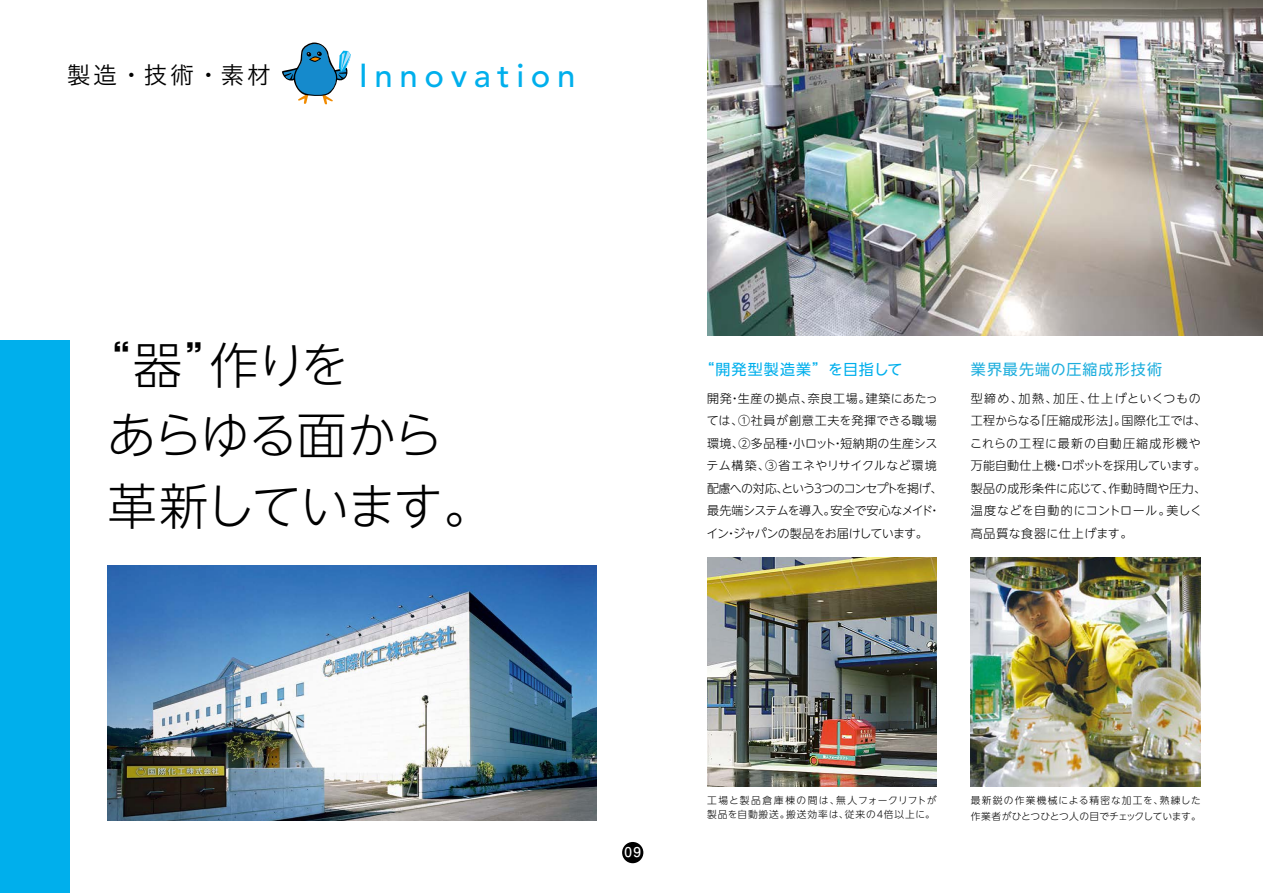
<style>
.page{position:relative;width:1263px;height:893px;background:#fff}
.page>*{position:absolute;margin:0;border:0;box-sizing:border-box;transform-origin:0 0}
.t1{font:300 49.5px/70.5px "UD Shin Go NT Pro";letter-spacing:-.05em;color:#000}
.t2{font:500 33px "Avenir LT Std";letter-spacing:.2em;color:#00afec}
.t3{font:24px "Hiragino UD Sans Std W3";color:#000}
.t4{font:15px "UD Shin Go NT Pro";letter-spacing:.065em;color:#00afec}
.t5{font:15px "UD Shin Go NT Pro";letter-spacing:.075em;color:#1eaedd}
.t6{font:700 13.5px "Futo Go B101 Pro";color:#fff}
.t7{font:300 12px/22.5px "UD Shin Go NT Pro";letter-spacing:.02em;color:#000}
.t8{font:300 12px/22.5px "UD Shin Go NT Pro";letter-spacing:-.05em;color:#000}
.t9{font:300 12px "UD Shin Go NT Pro";letter-spacing:.055em;color:#000}
.t10{font:300 12px "UD Shin Go NT Pro";letter-spacing:-.085em;color:#000}
.t11{font:300 12px "UD Shin Go NT Pro";letter-spacing:-.015em;color:#000}
.t12{font:300 12px "UD Shin Go NT Pro";letter-spacing:.05em;color:#000}
.t13{font:300 9.75px/15.8px "UD Shin Go NT Pro";letter-spacing:.045em;color:#000}
.t14{font:300 9.75px "UD Shin Go NT Pro";letter-spacing:.07em;color:#000}
.t15{font:300 9.75px "UD Shin Go NT Pro";letter-spacing:.16em;color:#000}
.t16{font:300 9.75px "UD Shin Go NT Pro";letter-spacing:.015em;color:#000}
.t17{font:300 9.75px "UD Shin Go NT Pro";letter-spacing:.09em;color:#000}
</style>
<div class="page">
<div style="left:0;top:340px;width:69px;height:553px;background:#00afec"></div>
<img style="left:971px;top:557px;width:229px;height:230px">
<svg style="left:282px;top:42px;width:69px;height:63px"></svg>
<img style="left:108px;top:566px;width:489px;height:255px">
<img style="left:707px;top:557px;width:230px;height:230px">
<img style="left:707px;top:0;width:556px;height:336px">
<div style="left:622px;top:842px;width:21px;height:21px;background:#000;border-radius:50%"></div>
<h3 class="t3" style="left:67px;top:57px;width:205px">製造・技術・素材</h3>
<h2 class="t2" style="left:359px;top:56px;width:218px">Innovation</h2>
<h1 class="t1" style="left:107px;top:328px;width:387px;text-indent:-25px">“器”<br>あらゆる面から革新しています。</h1>
<h1 class="t1" style="left:210px;top:328px;width:142px">作りを</h1>
<p class="t4" style="left:700px;top:357px;width:204px">“開発型製造業”を目指して</p>
<p class="t5" style="left:971px;top:357px;width:193px">業界最先端の圧縮成形技術</p>
<p class="t7" style="left:808px;top:386px;width:64px">奈良工場。</p>
<p class="t7" style="left:738px;top:386px;width:77px">生産の拠点、</p>
<p class="t7" style="left:866px;top:386px;width:74px">建築にあたっ</p>
<p class="t7" style="left:707px;top:386px;width:26px">開発</p>
<p class="t9" style="left:707px;top:411px;width:232px">ては、①社員が創意工夫を発揮できる職場</p>
<p class="t7" style="left:793px;top:431px;width:146px">小ロット短納期の生産シス</p>
<p class="t7" style="left:729px;top:386px;width:13px">・</p>
<p class="t7" style="left:707px;top:431px;width:82px">環境、②多品種</p>
<p class="t7" style="left:707px;top:454px;width:232px">テム構築、③省エネやリサイクルなど環境</p>
<p class="t10" style="left:821px;top:478px;width:123px">つのコンセプトを掲げ、</p>
<p class="t7" style="left:784px;top:431px;width:13px">・</p>
<p class="t7" style="left:832px;top:431px;width:13px">・</p>
<p class="t8" style="left:707px;top:476px;width:110px">配慮への対応という</p>
<p class="t7" style="left:776px;top:476px;width:13px">、</p>
<p class="t7" style="left:812px;top:476px;width:13px">３</p>
<p class="t12" style="left:1088px;top:388px;width:114px">仕上げといくつもの</p>
<p class="t7" style="left:971px;top:386px;width:54px">型締め、</p>
<p class="t7" style="left:1018px;top:386px;width:40px">加熱、</p>
<p class="t7" style="left:1053px;top:386px;width:40px">加圧、</p>
<p class="t7" style="left:1034px;top:409px;width:94px">「圧縮成形法」。</p>
<p class="t7" style="left:1121px;top:409px;width:86px">国際化工では、</p>
<p class="t7" style="left:970px;top:409px;width:237px">工程からなる<br>これらの工程に最新の自動圧縮成形機や万能自動仕上機ロボットを採用しています。</p>
<p class="t7" style="left:1053px;top:454px;width:13px">・</p>
<p class="t7" style="left:971px;top:476px;width:145px">製品の成形条件に応じて、</p>
<p class="t7" style="left:1108px;top:476px;width:99px">作動時間や圧力、</p>
<p class="t8" style="left:706px;top:499px;width:223px">最先端システムを導入。<br>インジャパンの製品をお届けしています。</p>
<p class="t11" style="left:831px;top:501px;width:104px">安全で安心なメイド</p>
<p class="t7" style="left:928px;top:499px;width:13px">・</p>
<p class="t7" style="left:725px;top:521px;width:13px">・</p>
<p class="t7" style="left:971px;top:499px;width:201px">温度などを自動的にコントロール。高品質な食器に仕上げます。</p>
<p class="t7" style="left:1166px;top:499px;width:37px">美しく</p>
<p class="t6" style="left:624px;top:841px;width:18px">09</p>
<p class="t16" style="left:836px;top:792px;width:102px">無人フォークリフトが</p>
<p class="t15" style="left:707px;top:792px;width:134px">工場と製品倉庫棟の間は、</p>
<p class="t17" style="left:845px;top:806px;width:92px">従来の４倍以上に。</p>
<p class="t14" style="left:707px;top:806px;width:84px">製品を自動搬送。</p>
<p class="t14" style="left:786px;top:806px;width:64px">搬送効率は、</p>
<p class="t13" style="left:971px;top:792px;width:232px">最新鋭の作業機械による精密な加工を、<br>作業者がひとつひとつ人の目でチェックしています。</p>
<p class="t14" style="left:1160px;top:792px;width:42px">熟練した</p>
</div>
